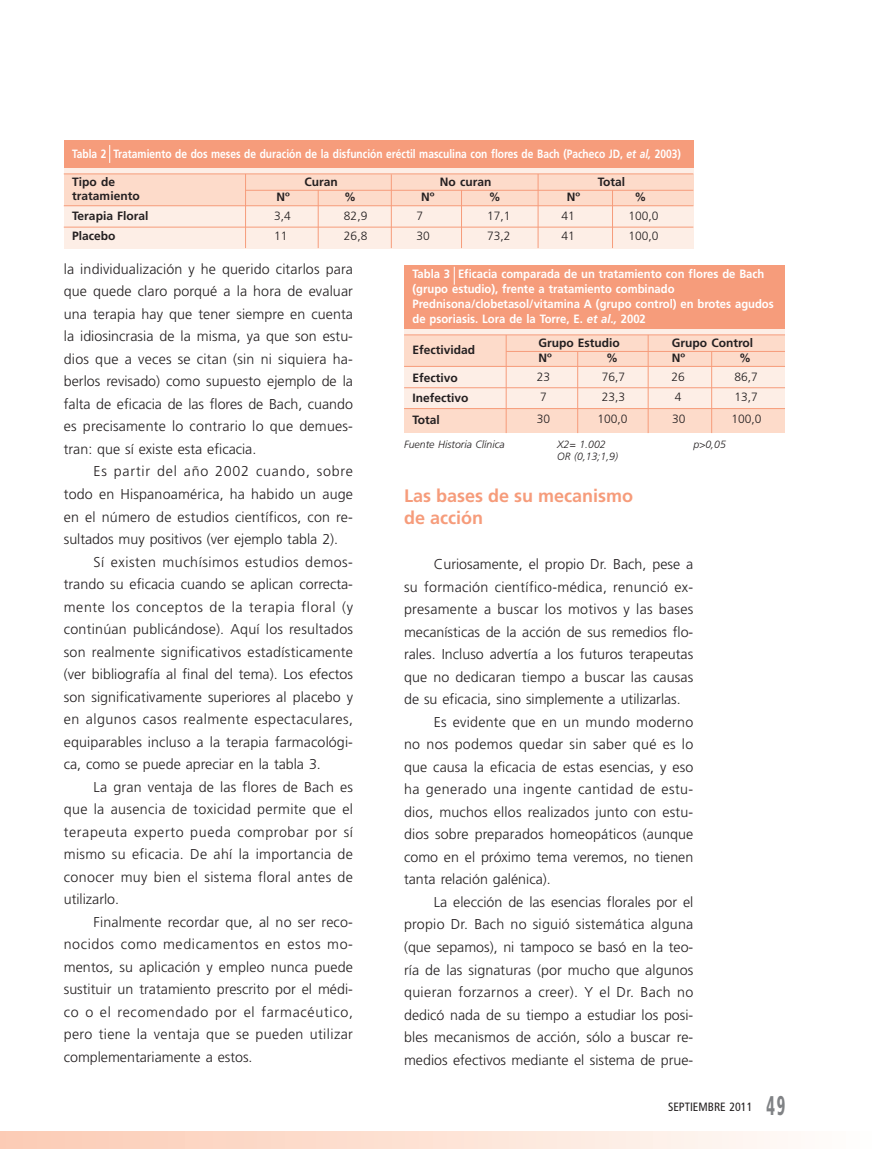
<style>
.page{position:relative;width:872px;height:1149px;background:#fff}
.page>*{position:absolute;margin:0;border:0;box-sizing:border-box;transform-origin:0 0}
.t1{font:900 condensed 27px "Frutiger";color:#808285;scale:.6 1}
.t2{font:700 18px/22.5px "Frutiger";color:#f69c7b}
.t3{font:300 14.25px/22.5px "Frutiger";letter-spacing:.005em;color:#231f20;text-align:justify}
.t4{font:300 14.25px "Frutiger";letter-spacing:.025em;color:#231f20}
.t5{font:300 14.25px "Frutiger";letter-spacing:.03em;color:#231f20}
.t6{font:700 12px/15px "Frutiger";color:#fff;scale:.94 1}
.t7{font:700 12px/19.5px "Frutiger";color:#231f20}
.t8{font:700 12px "Frutiger";color:#fff;scale:.85 1}
.t9{font:300 12px/19.5px "Frutiger";color:#231f20}
.t10{font:condensed 12px "Frutiger";color:#231f20}
.t11{font:italic 300 10.5px/12px "Frutiger";color:#231f20}
.s1{font-style:italic}
</style>
<div class="page">
<div style="left:0;top:1131px;width:872px;height:17px;background:linear-gradient(to right,#fccab2,#fefdfb)"></div>
<div style="left:64px;top:168px;width:629px;height:80px;background:#fdeee6"></div>
<div style="left:64px;top:140px;width:629px;height:28px;background:#f69c7b"></div>
<div style="left:64px;top:174px;width:629px;height:31px;background:#fddbca"></div>
<svg style="left:109px;top:145px;width:1px;height:18px"></svg>
<hr style="left:245px;top:174px;width:1px;height:74px;background:#f69c7b">
<hr style="left:391px;top:174px;width:1px;height:74px;background:#f69c7b">
<hr style="left:318px;top:190px;width:1px;height:58px;background:#f69c7b">
<hr style="left:461px;top:190px;width:1px;height:58px;background:#f69c7b">
<hr style="left:612px;top:190px;width:1px;height:58px;background:#f69c7b">
<hr style="left:537px;top:174px;width:1px;height:74px;background:#f69c7b">
<hr style="left:64px;top:226px;width:629px;height:1px;background:#f69c7b">
<hr style="left:245px;top:190px;width:448px;height:1px;background:#f69c7b">
<hr style="left:64px;top:205px;width:629px;height:1px;background:#f69c7b">
<hr style="left:64px;top:173px;width:629px;height:1px;background:#f69c7b">
<div style="left:404px;top:329px;width:381px;height:80px;background:#fdeee6"></div>
<div style="left:404px;top:265px;width:381px;height:63px;background:#f69c7b"></div>
<div style="left:404px;top:335px;width:381px;height:31px;background:#fddbca"></div>
<div style="left:404px;top:408px;width:381px;height:25px;background:#fddbca"></div>
<svg style="left:454px;top:266px;width:1px;height:18px"></svg>
<hr style="left:506px;top:335px;width:1px;height:98px;background:#f69c7b">
<hr style="left:647px;top:335px;width:1px;height:98px;background:#f69c7b">
<hr style="left:577px;top:351px;width:1px;height:82px;background:#f69c7b">
<hr style="left:711px;top:351px;width:1px;height:82px;background:#f69c7b">
<hr style="left:404px;top:334px;width:381px;height:1px;background:#f69c7b">
<hr style="left:506px;top:351px;width:279px;height:1px;background:#f69c7b">
<hr style="left:404px;top:366px;width:381px;height:1px;background:#f69c7b">
<hr style="left:404px;top:387px;width:381px;height:1px;background:#f69c7b">
<hr style="left:404px;top:408px;width:381px;height:1px;background:#f69c7b">
<p class="t8" style="left:72px;top:149px;width:717px">Tabla 2 Tratamiento de dos meses de duración de la disfunción eréctil masculina con flores de Bach (Pacheco JD, <span class="s1">et al,</span> 2003)</p>
<p class="t7" style="left:72px;top:176px;width:69px;line-height:13.5px">Tipo de tratamiento</p>
<p class="t7" style="left:72px;top:207px;width:78px">Terapia Floral<br>Placebo</p>
<p class="t9" style="left:274px;top:207px;width:18px">3,4<br>11</p>
<p class="t9" style="left:344px;top:207px;width:25px">82,9<br>26,8</p>
<p class="t9" style="left:416px;top:207px;width:15px">7<br>30</p>
<p class="t9" style="left:487px;top:207px;width:25px">17,1<br>73,2</p>
<p class="t9" style="left:561px;top:207px;width:15px">41<br>41</p>
<p class="t9" style="left:628px;top:207px;width:32px">100,0<br>100,0</p>
<p class="t7" style="left:598px;top:173px;width:29px">Total</p>
<p class="t7" style="left:304px;top:173px;width:35px">Curan</p>
<p class="t7" style="left:440px;top:173px;width:53px">No curan</p>
<p class="t7" style="left:276px;top:188px;width:15px">Nº</p>
<p class="t7" style="left:344px;top:188px;width:13px">%</p>
<p class="t7" style="left:421px;top:188px;width:15px">Nº</p>
<p class="t7" style="left:489px;top:188px;width:13px">%</p>
<p class="t7" style="left:567px;top:188px;width:15px">Nº</p>
<p class="t7" style="left:634px;top:188px;width:13px">%</p>
<p class="t3" style="left:64px;top:258px;width:291px">la individualización y he querido citarlos para que quede claro porqué a la hora de evaluar una terapia hay que tener siempre en cuenta la idiosincrasia de la misma, ya que son estu&shy;dios que a veces se citan (sin ni siquiera ha&shy;berlos revisado) como supuesto ejemplo de la falta de eficacia de las flores de Bach, cuando es precisamente lo contrario lo que demues&shy;tran: que sí existe esta eficacia.</p>
<p class="t3" style="left:64px;top:461px;width:291px;text-indent:30px">Es partir del año 2002 cuando, sobre todo en Hispanoamérica, ha habido un auge en el número de estudios científicos, con re&shy;sultados muy positivos (ver ejemplo tabla 2).</p>
<p class="t3" style="left:64px;top:551px;width:291px;text-indent:30px">Sí existen muchísimos estudios demos&shy;trando su eficacia cuando se aplican correcta&shy;mente los conceptos de la terapia floral (y continúan publicándose). Aquí los resultados son realmente significativos estadísticamente (ver bibliografía al final del tema). Los efectos son significativamente superiores al placebo y en algunos casos realmente espectaculares, equiparables incluso a la terapia farmacológi&shy;ca, como se puede apreciar en la tabla 3.</p>
<p class="t3" style="left:64px;top:776px;width:291px;text-indent:30px">La gran ventaja de las flores de Bach es que la ausencia de toxicidad permite que el terapeuta experto pueda comprobar por sí mismo su eficacia. De ahí la importancia de conocer muy bien el sistema floral antes de utilizarlo.</p>
<p class="t3" style="left:64px;top:911px;width:291px;text-indent:30px">Finalmente recordar que, al no ser reco&shy;nocidos como medicamentos en estos mo&shy;mentos, su aplicación y empleo nunca puede sustituir un tratamiento prescrito por el médi&shy;co o el recomendado por el farmacéutico, pero tiene la ventaja que se pueden utilizar complementariamente a estos.</p>
<p class="t6" style="left:412px;top:267px;width:386px">Tabla 3 Eficacia comparada de un tratamiento con flores de Bach (grupo estudio), frente a tratamiento combinado Prednisona/clobetasol/vitamina A (grupo control) en brotes agudos de psoriasis. Lora de la Torre, E. <span class="s1">et al.,</span> 2002</p>
<p class="t7" style="left:412px;top:341px;width:64px">Efectividad</p>
<p class="t7" style="left:538px;top:336px;width:83px;line-height:15px">Grupo Estudio<br>Nº</p>
<p class="t7" style="left:671px;top:336px;width:83px;line-height:15px">Grupo Control<br>Nº</p>
<p class="t7" style="left:606px;top:349px;width:13px">%</p>
<p class="t7" style="left:739px;top:349px;width:13px">%</p>
<p class="t7" style="left:412px;top:369px;width:58px">Efectivo<br>Inefectivo</p>
<p class="t9" style="left:537px;top:368px;width:15px">23<br>7</p>
<p class="t9" style="left:537px;top:410px;width:15px">30</p>
<p class="t9" style="left:597px;top:410px;width:32px">100,0</p>
<p class="t9" style="left:672px;top:410px;width:15px">30</p>
<p class="t9" style="left:731px;top:410px;width:32px">100,0</p>
<p class="t9" style="left:601px;top:368px;width:25px">76,7<br>23,3</p>
<p class="t9" style="left:671px;top:368px;width:15px">26<br>4</p>
<p class="t9" style="left:734px;top:368px;width:25px">86,7<br>13,7</p>
<p class="t7" style="left:412px;top:410px;width:29px">Total</p>
<p class="t11" style="left:404px;top:439px;width:102px">Fuente Historia Clínica</p>
<p class="t11" style="left:557px;top:439px;width:62px">X2= 1.002<br>OR (0,13;1,9)</p>
<p class="t11" style="left:693px;top:439px;width:34px">p&gt;0,05</p>
<p class="t2" style="left:404px;top:485px;width:230px">Las bases de su mecanismo de acción</p>
<p class="t3" style="left:434px;top:554px;width:261px">Curiosamente, el propio Dr. Bach, pese a</p>
<p class="t3" style="left:404px;top:576px;width:291px">su formación científico-médica, renunció ex-</p>
<p class="t3" style="left:404px;top:599px;width:291px">presamente a buscar los motivos y las bases</p>
<p class="t3" style="left:404px;top:621px;width:291px">mecanísticas de la acción de sus remedios flo-</p>
<p class="t3" style="left:404px;top:644px;width:291px">rales. Incluso advertía a los futuros terapeutas</p>
<p class="t3" style="left:404px;top:666px;width:291px">que no dedicaran tiempo a buscar las causas</p>
<p class="t3" style="left:404px;top:689px;width:278px">de su eficacia, sino simplemente a utilizarlas.</p>
<p class="t3" style="left:434px;top:711px;width:261px">Es evidente que en un mundo moderno</p>
<p class="t3" style="left:404px;top:734px;width:291px">no nos podemos quedar sin saber qué es lo</p>
<p class="t3" style="left:404px;top:756px;width:291px">que causa la eficacia de estas esencias, y eso</p>
<p class="t5" style="left:404px;top:783px;width:291px">ha generado una ingente cantidad de estu-</p>
<p class="t3" style="left:404px;top:801px;width:291px">dios, muchos ellos realizados junto con estu-</p>
<p class="t3" style="left:404px;top:824px;width:291px">dios sobre preparados homeopáticos (aunque</p>
<p class="t3" style="left:404px;top:846px;width:291px">como en el próximo tema veremos, no tienen</p>
<p class="t3" style="left:404px;top:869px;width:148px">tanta relación galénica).</p>
<p class="t3" style="left:434px;top:891px;width:261px">La elección de las esencias florales por el</p>
<p class="t3" style="left:404px;top:914px;width:291px">propio Dr. Bach no siguió sistemática alguna</p>
<p class="t3" style="left:404px;top:936px;width:291px">(que sepamos), ni tampoco se basó en la teo-</p>
<p class="t3" style="left:404px;top:959px;width:291px">ría de las signaturas (por mucho que algunos</p>
<p class="t4" style="left:404px;top:985px;width:291px">quieran forzarnos a creer). Y el Dr. Bach no</p>
<p class="t3" style="left:404px;top:1004px;width:291px">dedicó nada de su tiempo a estudiar los posi-</p>
<p class="t3" style="left:404px;top:1026px;width:291px">bles mecanismos de acción, sólo a buscar re-</p>
<p class="t3" style="left:404px;top:1049px;width:291px">medios efectivos mediante el sistema de prue-</p>
<p class="t10" style="left:668px;top:1101px;width:86px">SEPTIEMBRE 2011</p>
<h1 class="t1" style="left:766px;top:1094px;width:32px">49</h1>
</div>
